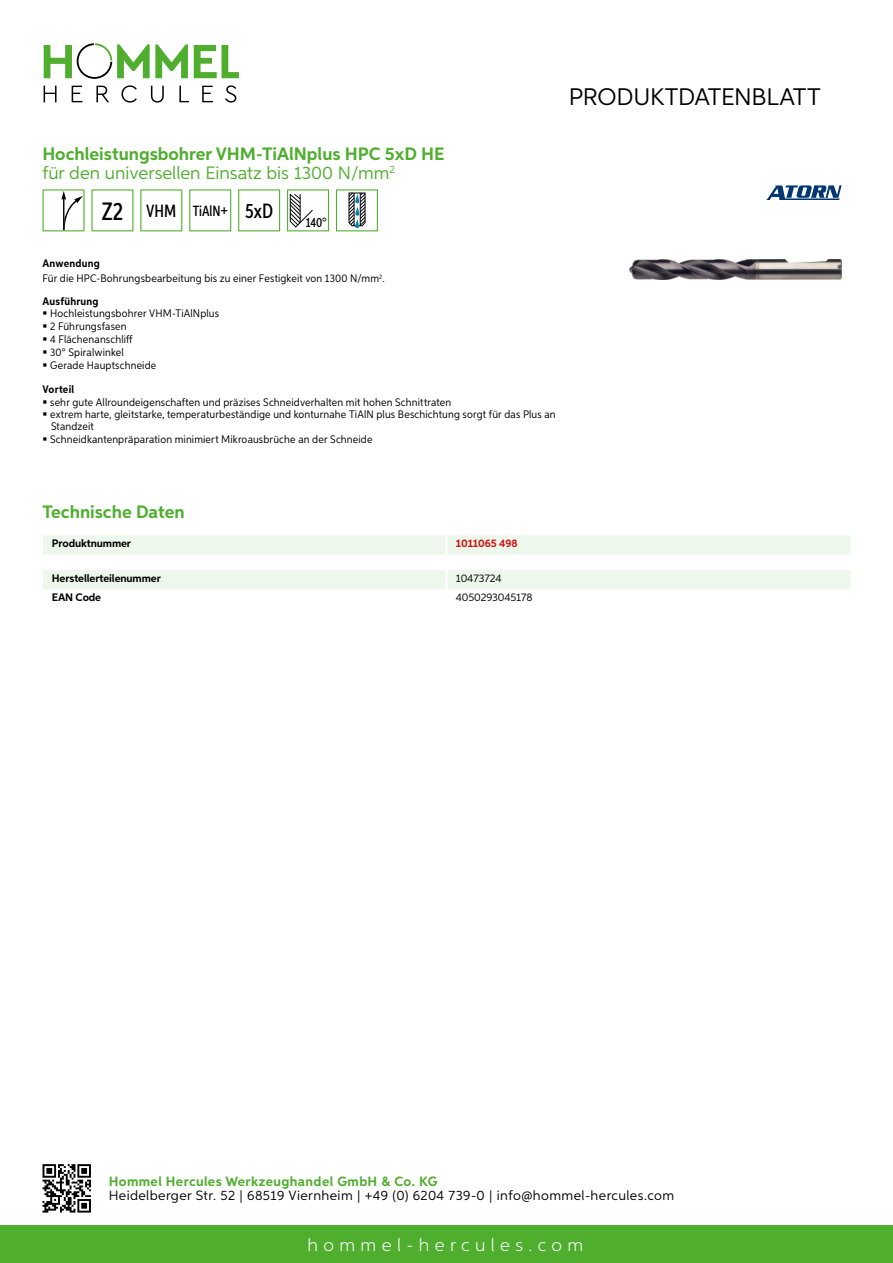
<style>
.page{position:relative;width:893px;height:1263px;background:#fff}
.page>*{position:absolute;margin:0;border:0;box-sizing:border-box;transform-origin:0 0}
.t1{font:24px "Aspira";letter-spacing:-.01em;color:#000}
.t2{font:700 18px/19.8px "Aspira";color:#50ae2f}
.t3{font:300 18px "Aspira";letter-spacing:.3em;color:#fff}
.t4{font:500 14.85px "Aspira XX Nar";color:#000}
.t5{font:13.5px "Aspira";letter-spacing:.03em;color:#000}
.t6{font:700 13.5px "Aspira";letter-spacing:.03em;color:#50ae2f}
.t7{font:500 13.35px "Aspira XX Nar";color:#000}
.t8{font:10.95px/12.8px "Aspira Nar";letter-spacing:.015em;color:#000}
.t9{font:700 10.95px "Aspira";letter-spacing:-.01em;color:#000}
.t10{font:10.95px "Aspira";letter-spacing:-.01em;color:#000}
.t11{font:700 10.95px "Aspira Nar";letter-spacing:.02em;color:#000}
.t12{font:700 10.95px "Aspira";letter-spacing:-.01em;color:#cd1013}
.s1{font-weight:400}
.s2{font-size:25.2px}
.s3{font-size:17.85px}
.s4{font-size:20.7px}
.s5{font-weight:700}
</style>
<div class="page">
<div style="left:0;top:1226px;width:893px;height:37px;background:#50ae2f"></div>
<svg style="left:43px;top:1164px;width:48px;height:48px"></svg>
<svg style="left:194px;top:45px;width:45px;height:33px"></svg>
<svg style="left:44px;top:43px;width:144px;height:36px"></svg>
<svg style="left:44px;top:86px;width:13px;height:16px"></svg>
<svg style="left:72px;top:86px;width:10px;height:16px"></svg>
<svg style="left:96px;top:86px;width:13px;height:16px"></svg>
<svg style="left:121px;top:85px;width:16px;height:18px"></svg>
<svg style="left:151px;top:86px;width:13px;height:17px"></svg>
<svg style="left:179px;top:86px;width:10px;height:16px"></svg>
<svg style="left:202px;top:86px;width:11px;height:16px"></svg>
<svg style="left:225px;top:85px;width:11px;height:18px"></svg>
<div style="left:43px;top:535px;width:807px;height:19px;background:#eef7eb"></div>
<hr style="left:445px;top:535px;width:3px;height:19px;background:#fff">
<div style="left:43px;top:570px;width:807px;height:19px;background:#eef7eb"></div>
<svg style="left:43px;top:189px;width:42px;height:42px"></svg>
<svg style="left:91px;top:189px;width:42px;height:42px"></svg>
<svg style="left:140px;top:189px;width:42px;height:42px"></svg>
<svg style="left:189px;top:189px;width:42px;height:42px"></svg>
<svg style="left:238px;top:189px;width:42px;height:42px"></svg>
<svg style="left:287px;top:189px;width:42px;height:42px"></svg>
<svg style="left:336px;top:189px;width:42px;height:42px"></svg>
<img style="left:629px;top:259px;width:213px;height:21px">
<svg style="left:766px;top:185px;width:76px;height:15px"></svg>
<h1 class="t1" style="left:569px;top:82px;width:253px">Produktdatenblatt</h1>
<h2 class="t2" style="left:43px;top:144px;width:404px">Hochleistungsbohrer VHM-TiAlNplus HPC 5xD HE <span class="s1">für den universellen Einsatz bis 1300 N/mm</span><sup>2</sup></h2>
<h3 class="t4" style="left:102px;top:202px;width:173px"><span class="s2">Z2</span> <span class="s3">VHM</span> TiAlN+ <span class="s4">5xD</span></h3>
<p class="t7" style="left:306px;top:215px;width:22px">140°</p>
<p class="t8" style="left:43px;top:256px;width:344px;line-height:15.1px"><span class="s5">Anwendung<br></span>Für die HPC-Bohrungsbearbeitung bis zu einer Festigkeit von 1300 N/mm<sup>2</sup>.</p>
<p class="t11" style="left:43px;top:294px;width:58px">Ausführung</p>
<p class="t8" style="left:50px;top:307px;width:171px">Hochleistungsbohrer VHM-TiAlNplus<br>2 Führungsfasen<br>4 Flächenanschliff<br>30° Spiralwinkel<br>Gerade Hauptschneide</p>
<p class="t11" style="left:43px;top:382px;width:33px">Vorteil</p>
<p class="t8" style="left:50px;top:395px;width:507px">sehr gute Allroundeigenschaften und präzises Schneidverhalten mit hohen Schnittraten<br>extrem harte, gleitstarke, temperaturbeständige und konturnahe TiAlN plus Beschichtung sorgt für das Plus an Standzeit<br>Schneidkantenpräparation minimiert Mikroausbrüche an der Schneide</p>
<h2 class="t2" style="left:43px;top:502px;width:144px">Technische Daten</h2>
<p class="t9" style="left:52px;top:537px;width:81px">Produktnummer</p>
<p class="t12" style="left:456px;top:537px;width:63px">1011065 498</p>
<p class="t9" style="left:52px;top:571px;width:111px">Herstellerteilenummer</p>
<p class="t10" style="left:456px;top:571px;width:47px">10473724</p>
<p class="t9" style="left:52px;top:590px;width:51px">EAN Code</p>
<p class="t10" style="left:456px;top:590px;width:78px">4050293045178</p>
<p class="t6" style="left:109px;top:1172px;width:330px">Hommel Hercules Werkzeughandel GmbH &amp; Co. KG</p>
<p class="t5" style="left:109px;top:1187px;width:567px">Heidelberger Str. 52 | 68519 Viernheim | +49 (0) 6204 739-0 | info@hommel-hercules.com</p>
<h2 class="t3" style="left:307px;top:1234px;width:277px">hommel-hercules.com</h2>
</div>
